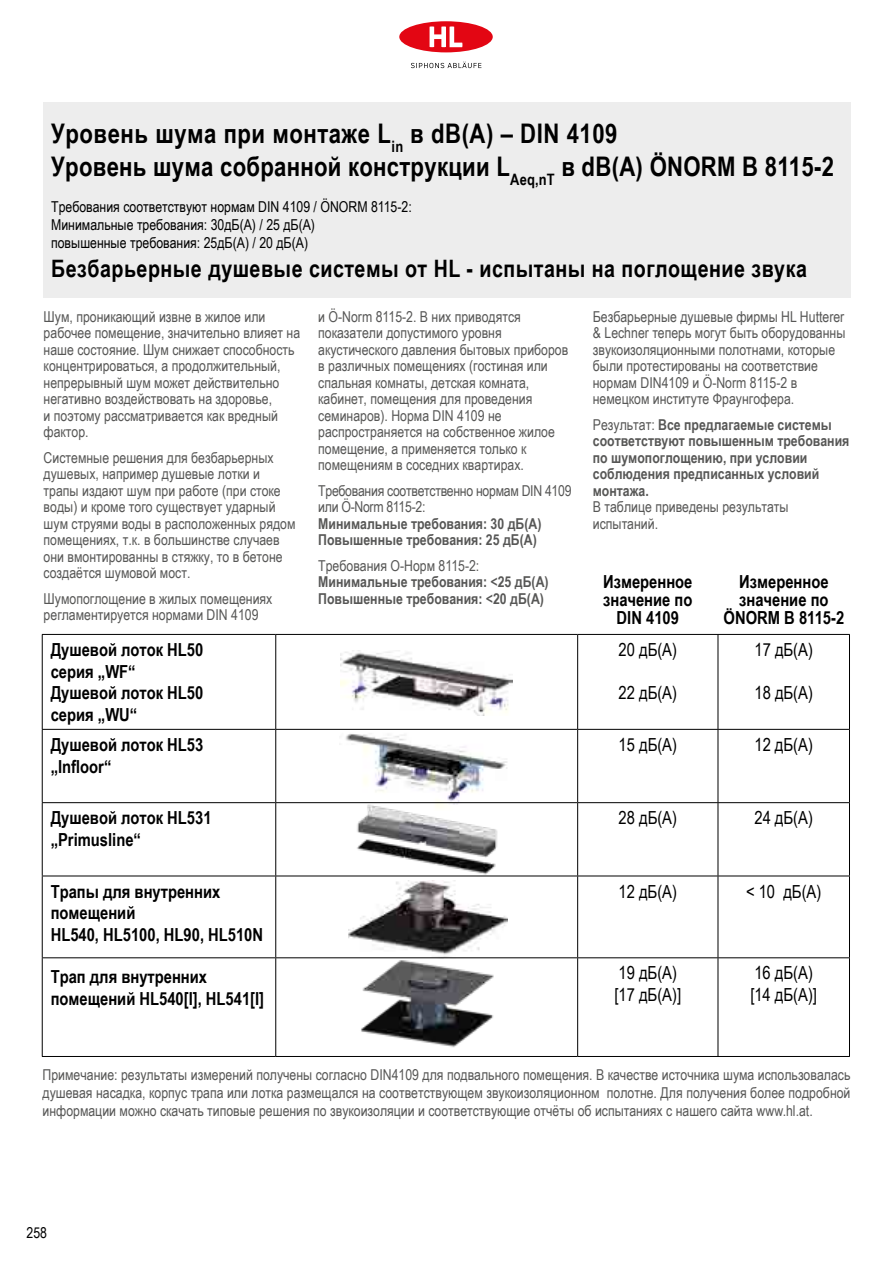
<style>
.page{position:relative;width:893px;height:1263px;background:#fff}
.page>*{position:absolute;margin:0;border:0;box-sizing:border-box;transform-origin:0 0}
.t1{font:700 27px/32.4px "Arial Narrow";letter-spacing:.01em;color:#000}
.t2{font:700 24px "Arial Narrow";letter-spacing:.02em;color:#000}
.t3{font:700 18px/21.6px "Arial Narrow";color:#000}
.t4{font:18px/21.6px "Arial Narrow";color:#000}
.t5{font:15px/16.5px "Arial Narrow";color:#575756}
.t6{font:700 15px/16.5px "Arial Narrow";color:#575756}
.t7{font:15px/18px "Arial Narrow";color:#000}
.t8{font:15px/16.5px "Arial Narrow";letter-spacing:-.02em;color:#575756}
.s1{font-weight:400}
</style>
<div class="page">
<svg style="left:411px;top:62px;width:70px;height:6px"></svg>
<div style="left:399px;top:21px;width:94px;height:31px;background:#e30613;border-radius:50%"></div>
<svg style="left:430px;top:26px;width:33px;height:21px"></svg>
<img style="left:341px;top:650px;width:172px;height:66px">
<img style="left:340px;top:728px;width:172px;height:76px">
<img style="left:351px;top:799px;width:151px;height:77px">
<img style="left:348px;top:880px;width:160px;height:75px">
<img style="left:339px;top:956px;width:176px;height:92px">
<div style="left:43px;top:102px;width:807px;height:196px;background:#ededed"></div>
<hr style="left:42px;top:635px;width:1px;height:94px;background:#000">
<hr style="left:42px;top:730px;width:1px;height:72px;background:#000">
<hr style="left:42px;top:803px;width:1px;height:73px;background:#000">
<hr style="left:42px;top:876px;width:1px;height:81px;background:#000">
<hr style="left:42px;top:958px;width:1px;height:98px;background:#000">
<hr style="left:42px;top:634px;width:234px;height:1px;background:#000">
<hr style="left:42px;top:729px;width:234px;height:1px;background:#000">
<hr style="left:42px;top:802px;width:234px;height:1px;background:#000">
<hr style="left:42px;top:876px;width:234px;height:1px;background:#000">
<hr style="left:42px;top:957px;width:234px;height:1px;background:#000">
<hr style="left:42px;top:1056px;width:234px;height:1px;background:#000">
<hr style="left:275px;top:635px;width:1px;height:94px;background:#000">
<hr style="left:275px;top:730px;width:1px;height:72px;background:#000">
<hr style="left:275px;top:803px;width:1px;height:73px;background:#000">
<hr style="left:275px;top:876px;width:1px;height:81px;background:#000">
<hr style="left:275px;top:958px;width:1px;height:98px;background:#000">
<hr style="left:276px;top:634px;width:302px;height:1px;background:#000">
<hr style="left:276px;top:729px;width:302px;height:1px;background:#000">
<hr style="left:276px;top:802px;width:302px;height:1px;background:#000">
<hr style="left:276px;top:876px;width:302px;height:1px;background:#000">
<hr style="left:276px;top:957px;width:302px;height:1px;background:#000">
<hr style="left:276px;top:1056px;width:302px;height:1px;background:#000">
<hr style="left:577px;top:635px;width:1px;height:94px;background:#000">
<hr style="left:577px;top:730px;width:1px;height:72px;background:#000">
<hr style="left:577px;top:803px;width:1px;height:73px;background:#000">
<hr style="left:577px;top:876px;width:1px;height:81px;background:#000">
<hr style="left:577px;top:958px;width:1px;height:98px;background:#000">
<hr style="left:578px;top:634px;width:140px;height:1px;background:#000">
<hr style="left:718px;top:634px;width:132px;height:1px;background:#000">
<hr style="left:718px;top:635px;width:1px;height:94px;background:#000">
<hr style="left:849px;top:635px;width:1px;height:94px;background:#000">
<hr style="left:718px;top:730px;width:1px;height:72px;background:#000">
<hr style="left:849px;top:730px;width:1px;height:72px;background:#000">
<hr style="left:718px;top:803px;width:1px;height:73px;background:#000">
<hr style="left:849px;top:803px;width:1px;height:73px;background:#000">
<hr style="left:718px;top:876px;width:1px;height:81px;background:#000">
<hr style="left:849px;top:876px;width:1px;height:81px;background:#000">
<hr style="left:718px;top:958px;width:1px;height:98px;background:#000">
<hr style="left:849px;top:958px;width:1px;height:98px;background:#000">
<hr style="left:578px;top:729px;width:140px;height:1px;background:#000">
<hr style="left:718px;top:729px;width:132px;height:1px;background:#000">
<hr style="left:578px;top:802px;width:140px;height:1px;background:#000">
<hr style="left:718px;top:802px;width:132px;height:1px;background:#000">
<hr style="left:578px;top:876px;width:140px;height:1px;background:#000">
<hr style="left:718px;top:876px;width:132px;height:1px;background:#000">
<hr style="left:578px;top:957px;width:140px;height:1px;background:#000">
<hr style="left:718px;top:957px;width:132px;height:1px;background:#000">
<hr style="left:578px;top:1056px;width:140px;height:1px;background:#000">
<hr style="left:718px;top:1056px;width:132px;height:1px;background:#000">
<h1 class="t1" style="left:51px;top:116px;width:784px">Уровень шума при монтаже L<sub>in</sub> в dB(A) – DIN 4109<br>Уровень шума собранной конструкции L<sub>Aeq,nT</sub> в dB(A) ÖNORM B 8115-2</h1>
<p class="t7" style="left:51px;top:197px;width:362px">Требования соответствуют нормам DIN 4109 / ÖNORM 8115-2:<br>Минимальные требования: 30дБ(А) / 25 дБ(А)<br>повышенные требования: 25дБ(А) / 20 дБ(А)</p>
<h2 class="t2" style="left:51px;top:250px;width:757px">Безбарьерные душевые системы от HL - испытаны на поглощение звука</h2>
<p class="t5" style="left:44px;top:308px;width:258px">Шум, проникающий извне в жилое или рабочее помещение, значительно влияет на наше состояние. Шум снижает способность концентрироваться, а продолжительный, непрерывный шум может действительно негативно воздействовать на здоровье,<br>и поэтому рассматривается как вредный фактор.</p>
<p class="t5" style="left:44px;top:449px;width:253px">Системные решения для безбарьерных душевых, например душевые лотки и трапы издают шум при работе (при стоке воды) и кроме того существует ударный шум струями воды в расположенных рядом помещениях, т.к. в большинстве случаев они вмонтированны в стяжку, то в бетоне создаётся шумовой мост.</p>
<p class="t5" style="left:44px;top:590px;width:230px">Шумопоглощение в жилых помещениях регламентируется нормами DIN 4109</p>
<p class="t5" style="left:318px;top:308px;width:252px">и Ö-Norm 8115-2. В них приводятся показатели допустимого уровня акустического давления бытовых приборов в различных помещениях (гостиная или спальная комнаты, детская комната, кабинет, помещения для проведения семинаров). Норма DIN 4109 не распространяется на собственное жилое помещение, а применяется только к помещениям в соседних квартирах.</p>
<p class="t8" style="left:318px;top:482px;width:255px">Требования соответственно нормам DIN 4109 или Ö-Norm 8115-2:</p>
<p class="t6" style="left:318px;top:515px;width:225px">Минимальные требования: 30 дБ(А)<br>Повышенные требования: 25 дБ(А)</p>
<p class="t5" style="left:318px;top:557px;width:163px">Требования O-Норм 8115-2:</p>
<p class="t6" style="left:318px;top:573px;width:232px">Минимальные требования: &lt;25 дБ(А)<br>Повышенные требования: &lt;20 дБ(А)</p>
<p class="t5" style="left:593px;top:308px;width:254px">Безбарьерные душевые фирмы HL Hutterer &amp; Lechner теперь могут быть оборудованны звукоизоляционными полотнами, которые были протестированы на соответствие нормам DIN4109 и Ö-Norm 8115-2 в немецком институте Фраунгофера.</p>
<p class="t6" style="left:593px;top:416px;width:258px"><span class="s1">Результат:</span> Все предлагаемые системы соответствуют повышенным требования по шумопоглощению, при условии соблюдения предписанных условий монтажа.</p>
<p class="t5" style="left:593px;top:498px;width:197px">В таблице приведены результаты испытаний.</p>
<p class="t3" style="left:603px;top:572px;width:91px;line-height:18px;text-align:center">Измеренное значение по<br>DIN 4109</p>
<p class="t3" style="left:724px;top:572px;width:122px;line-height:18px;text-align:center">Измеренное значение по<br>ÖNORM B 8115-2</p>
<p class="t3" style="left:51px;top:638px;width:154px">Душевой лоток HL50 серия „WF“<br>Душевой лоток HL50 серия „WU“</p>
<p class="t4" style="left:619px;top:638px;width:60px">20 дБ(А)</p>
<p class="t4" style="left:619px;top:681px;width:60px">22 дБ(A)</p>
<p class="t4" style="left:754px;top:638px;width:60px">17 дБ(A)</p>
<p class="t4" style="left:754px;top:681px;width:60px">18 дБ(A)</p>
<p class="t3" style="left:51px;top:733px;width:154px">Душевой лоток HL53 „Infloor“</p>
<p class="t4" style="left:619px;top:733px;width:60px">15 дБ(A)</p>
<p class="t4" style="left:754px;top:733px;width:60px">12 дБ(A)</p>
<p class="t3" style="left:51px;top:806px;width:162px">Душевой лоток HL531 „Primusline“</p>
<p class="t4" style="left:619px;top:806px;width:60px">28 дБ(A)</p>
<p class="t4" style="left:754px;top:806px;width:60px">24 дБ(A)</p>
<p class="t3" style="left:51px;top:879px;width:214px">Трапы для внутренних помещений<br>HL540, HL5100, HL90, HL510N</p>
<p class="t4" style="left:619px;top:880px;width:60px">12 дБ(A)</p>
<p class="t4" style="left:746px;top:880px;width:77px">&lt; 10 дБ(A)</p>
<p class="t3" style="left:51px;top:965px;width:215px">Трап для внутренних помещений HL540[I], HL541[I]</p>
<p class="t4" style="left:614px;top:962px;width:68px">19 дБ(A) [17 дБ(A)]</p>
<p class="t4" style="left:750px;top:962px;width:68px">16 дБ(A) [14 дБ(A)]</p>
<p class="t5" style="left:43px;top:1065px;width:809px;line-height:18px;text-align:justify">Примечание: результаты измерений получены согласно DIN4109 для подвального помещения. В качестве источника шума использовалась душевая насадка, корпус трапа или лотка размещался на соответствующем звукоизоляционном полотне. Для получения более подробной информации можно скачать типовые решения по звукоизоляции и соответствующие отчёты об испытаниях с нашего сайта www.hl.at.</p>
<p class="t7" style="left:27px;top:1223px;width:22px">258</p>
</div>
